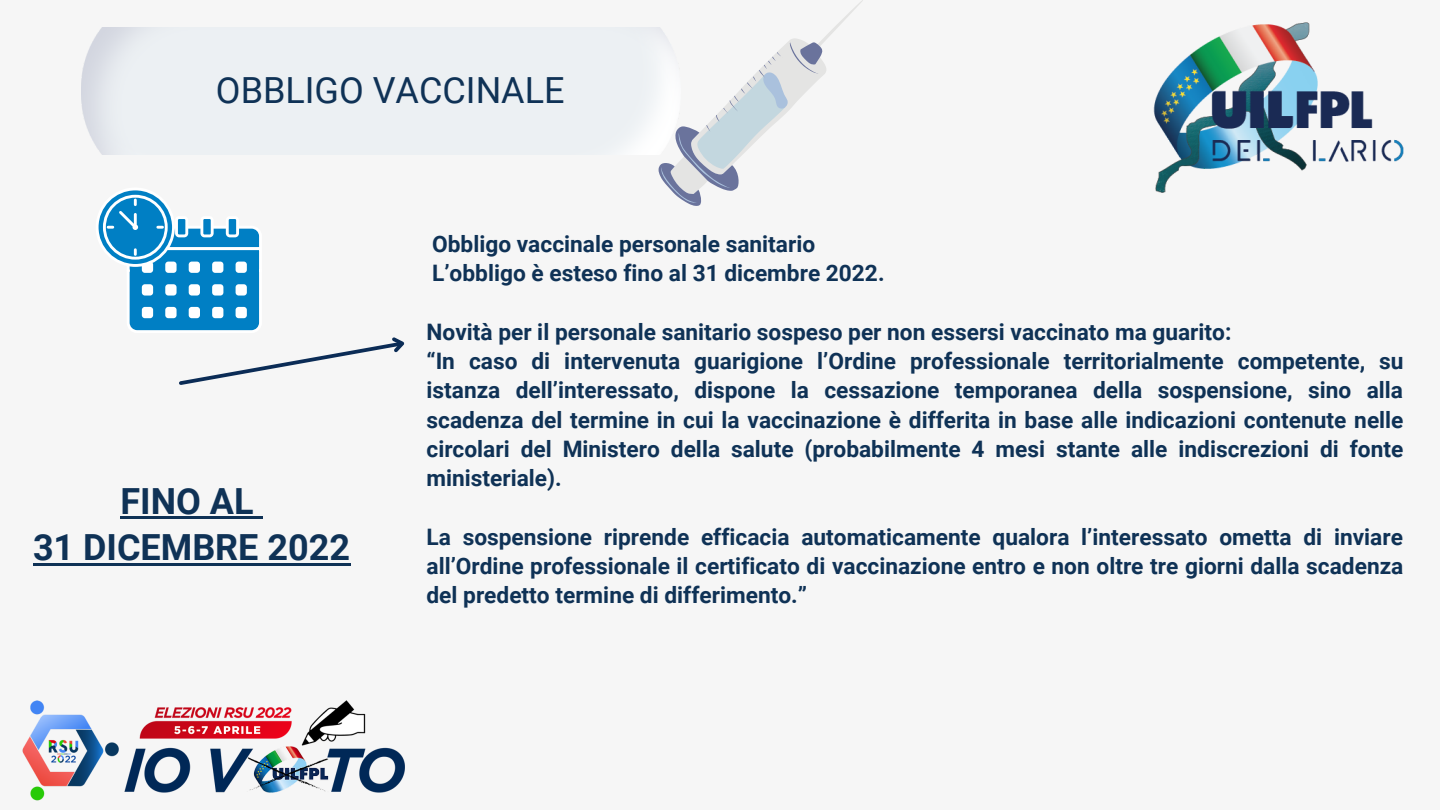
<style>
.page{position:relative;width:1440px;height:810px;background:#f6f6f6}
.page>*{position:absolute;margin:0;border:0;box-sizing:border-box;transform-origin:0 0}
.t1{font:700 36px "Roboto";color:#0f3256}
.t2{font:36px "Roboto";color:#0f3256}
.t3{font:700 22.7px/29.2px "Roboto";color:#0f3256;text-align:justify}
</style>
<div class="page">
<div style="left:81px;top:27px;width:578px;height:128px;background:#ecf0f3"></div>
<img style="left:1153px;top:22px;width:251px;height:171px">
<img style="left:22px;top:700px;width:383px;height:101px">
<svg style="left:98px;top:190px;width:307px;height:195px"></svg>
<svg style="left:659px;top:0;width:204px;height:206px"></svg>
<hr style="left:121px;top:516px;width:133px;height:3px;background:#0f3256">
<svg style="left:254px;top:516px;width:9px;height:3px"></svg>
<hr style="left:33px;top:563px;width:317px;height:3px;background:#0f3256">
<p class="t2" style="left:216px;top:70px;width:350px">OBBLIGO VACCINALE</p>
<p class="t1" style="left:121px;top:481px;width:135px">FINO AL</p>
<p class="t1" style="left:33px;top:527px;width:318px">31 DICEMBRE 2022</p>
<p class="t3" style="left:432px;top:230px;width:385px">Obbligo vaccinale personale sanitario</p>
<p class="t3" style="left:432px;top:259px;width:454px">L’obbligo è esteso fino al 31 dicembre 2022.</p>
<p class="t3" style="left:427px;top:317px;width:807px">Novità per il personale sanitario sospeso per non essersi vaccinato ma guarito:</p>
<p class="t3" style="left:427px;top:347px;width:979px">“In caso di intervenuta guarigione l’Ordine professionale territorialmente competente, su istanza dell’interessato, dispone la cessazione temporanea della sospensione, sino alla scadenza del termine in cui la vaccinazione è differita in base alle indicazioni contenute nelle circolari del Ministero della salute (probabilmente 4 mesi stante alle indiscrezioni di fonte ministeriale).</p>
<p class="t3" style="left:427px;top:522px;width:978px">La sospensione riprende efficacia automaticamente qualora l’interessato ometta di inviare all’Ordine professionale il certificato di vaccinazione entro e non oltre tre giorni dalla scadenza del predetto termine di differimento.”</p>
</div>
